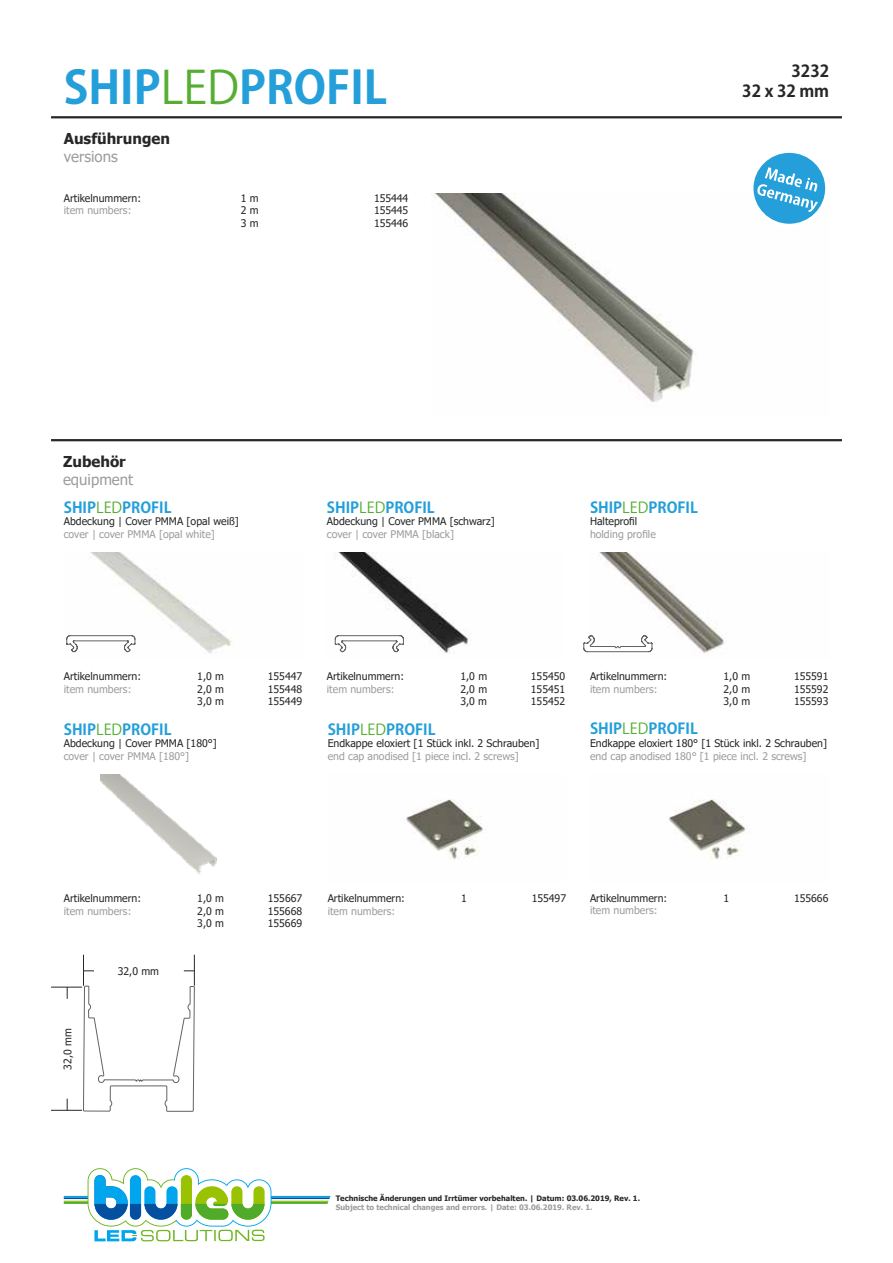
<style>
.page{position:relative;width:893px;height:1263px;background:#fff}
.page>*{position:absolute;margin:0;border:0;box-sizing:border-box;transform-origin:0 0}
.t1{font:700 45px "Koz Go Pr 6 N";color:#249fda}
.t2{font:700 16.5px/19.8px "Koz Go Pr 6 N";color:#262727;text-align:right}
.t3{font:700 15px "Koz Go Pr 6 N";color:#249fda}
.t4{font:700 15px "Tahoma";color:#262727}
.t5{font:15px "Tahoma";color:#9d9d9c}
.t6{font:10.5px "Tahoma";color:#262727}
.t7{font:10.5px "Tahoma";color:#9d9d9c}
.t8{font:700 7.5px "Tahoma";color:#262727}
.t9{font:700 7.5px "Tahoma";color:#9d9d9c}
.s1{font-weight:400;color:#55ae31}
</style>
<div class="page">
<img style="left:431px;top:194px;width:266px;height:209px">
<hr style="left:51px;top:116px;width:791px;height:2px;background:#262727">
<hr style="left:51px;top:439px;width:791px;height:2px;background:#262727">
<svg style="left:64px;top:1168px;width:267px;height:73px"></svg>
<img style="left:335px;top:553px;width:136px;height:100px">
<img style="left:91px;top:553px;width:143px;height:101px">
<img style="left:590px;top:553px;width:134px;height:101px">
<svg style="left:66px;top:635px;width:70px;height:18px"></svg>
<svg style="left:334px;top:635px;width:70px;height:18px"></svg>
<svg style="left:751px;top:151px;width:76px;height:75px"></svg>
<div style="left:749px;top:149px;width:80px;height:79px;border:4px solid #fff;border-radius:50%"></div>
<svg style="left:757px;top:167px;width:61px;height:45px;background:#53b3e1"></svg>
<svg style="left:583px;top:635px;width:69px;height:17px"></svg>
<img style="left:406px;top:799px;width:77px;height:61px">
<img style="left:100px;top:774px;width:117px;height:100px">
<img style="left:669px;top:799px;width:77px;height:61px">
<svg style="left:83px;top:824px;width:112px;height:288px"></svg>
<hr style="left:51px;top:1110px;width:31px;height:1px;background:#262727">
<svg style="left:67px;top:1098px;width:1px;height:12px"></svg>
<hr style="left:51px;top:987px;width:31px;height:1px;background:#262727">
<svg style="left:67px;top:987px;width:1px;height:12px"></svg>
<h1 class="t1" style="left:64px;top:62px;width:325px">SHIP<span class="s1">LED</span>PROFIL</h1>
<h2 class="t2" style="left:742px;top:61px;width:88px">3232<br>32 x 32 mm</h2>
<h3 class="t4" style="left:64px;top:128px;width:108px">Ausführungen</h3>
<h3 class="t5" style="left:64px;top:146px;width:55px">versions</h3>
<p class="t6" style="left:64px;top:191px;width:79px">Artikelnummern:</p>
<p class="t6" style="left:241px;top:191px;width:19px">1 m</p>
<p class="t6" style="left:374px;top:191px;width:35px">155444</p>
<p class="t7" style="left:64px;top:203px;width:69px">item numbers:</p>
<p class="t6" style="left:241px;top:203px;width:19px">2 m</p>
<p class="t6" style="left:374px;top:203px;width:35px">155445</p>
<p class="t6" style="left:241px;top:216px;width:19px">3 m</p>
<p class="t6" style="left:374px;top:216px;width:35px">155446</p>
<h3 class="t4" style="left:63px;top:451px;width:64px">Zubehör</h3>
<h3 class="t5" style="left:63px;top:469px;width:72px">equipment</h3>
<h3 class="t3" style="left:64px;top:499px;width:109px">SHIP<span class="s1">LED</span>PROFIL</h3>
<p class="t6" style="left:64px;top:514px;width:177px">Abdeckung | Cover PMMA [opal weiß]</p>
<p class="t7" style="left:64px;top:527px;width:153px">cover | cover PMMA [opal white]</p>
<h3 class="t3" style="left:327px;top:499px;width:109px">SHIP<span class="s1">LED</span>PROFIL</h3>
<p class="t6" style="left:327px;top:514px;width:169px">Abdeckung | Cover PMMA [schwarz]</p>
<p class="t7" style="left:327px;top:527px;width:129px">cover | cover PMMA [black]</p>
<h3 class="t3" style="left:590px;top:499px;width:109px">SHIP<span class="s1">LED</span>PROFIL</h3>
<p class="t6" style="left:590px;top:514px;width:49px">Halteprofil</p>
<p class="t7" style="left:590px;top:527px;width:67px">holding profile</p>
<p class="t6" style="left:64px;top:669px;width:79px">Artikelnummern:</p>
<p class="t6" style="left:197px;top:669px;width:28px">1,0 m</p>
<p class="t6" style="left:268px;top:669px;width:36px">155447</p>
<p class="t7" style="left:64px;top:682px;width:69px">item numbers:</p>
<p class="t6" style="left:197px;top:682px;width:28px">2,0 m</p>
<p class="t6" style="left:268px;top:682px;width:36px">155448</p>
<p class="t6" style="left:197px;top:694px;width:28px">3,0 m</p>
<p class="t6" style="left:268px;top:694px;width:36px">155449</p>
<h3 class="t3" style="left:64px;top:721px;width:109px">SHIP<span class="s1">LED</span>PROFIL</h3>
<p class="t6" style="left:64px;top:736px;width:155px">Abdeckung | Cover PMMA [180°]</p>
<p class="t7" style="left:64px;top:749px;width:127px">cover | cover PMMA [180°]</p>
<p class="t6" style="left:327px;top:669px;width:79px">Artikelnummern:</p>
<p class="t6" style="left:460px;top:669px;width:28px">1,0 m</p>
<p class="t6" style="left:531px;top:669px;width:36px">155450</p>
<p class="t7" style="left:327px;top:682px;width:69px">item numbers:</p>
<p class="t6" style="left:460px;top:682px;width:28px">2,0 m</p>
<p class="t6" style="left:531px;top:682px;width:36px">155451</p>
<p class="t6" style="left:460px;top:694px;width:28px">3,0 m</p>
<p class="t6" style="left:531px;top:694px;width:36px">155452</p>
<h3 class="t3" style="left:328px;top:721px;width:109px">SHIP<span class="s1">LED</span>PROFIL</h3>
<p class="t6" style="left:328px;top:736px;width:213px">Endkappe eloxiert [1 Stück inkl. 2 Schrauben]</p>
<p class="t7" style="left:328px;top:749px;width:193px">end cap anodised [1 piece incl. 2 screws]</p>
<p class="t6" style="left:590px;top:669px;width:79px">Artikelnummern:</p>
<p class="t6" style="left:723px;top:669px;width:28px">1,0 m</p>
<p class="t6" style="left:794px;top:669px;width:36px">155591</p>
<p class="t7" style="left:590px;top:682px;width:69px">item numbers:</p>
<p class="t6" style="left:723px;top:682px;width:28px">2,0 m</p>
<p class="t6" style="left:794px;top:682px;width:36px">155592</p>
<p class="t6" style="left:723px;top:694px;width:28px">3,0 m</p>
<p class="t6" style="left:794px;top:694px;width:36px">155593</p>
<h3 class="t3" style="left:590px;top:720px;width:109px">SHIP<span class="s1">LED</span>PROFIL</h3>
<p class="t6" style="left:590px;top:736px;width:239px">Endkappe eloxiert 180° [1 Stück inkl. 2 Schrauben]</p>
<p class="t7" style="left:590px;top:749px;width:218px">end cap anodised 180° [1 piece incl. 2 screws]</p>
<p class="t6" style="left:64px;top:891px;width:79px">Artikelnummern:</p>
<p class="t6" style="left:197px;top:891px;width:28px">1,0 m</p>
<p class="t6" style="left:268px;top:891px;width:36px">155667</p>
<p class="t7" style="left:64px;top:904px;width:69px">item numbers:</p>
<p class="t6" style="left:197px;top:904px;width:28px">2,0 m</p>
<p class="t6" style="left:268px;top:904px;width:36px">155668</p>
<p class="t6" style="left:197px;top:916px;width:28px">3,0 m</p>
<p class="t6" style="left:268px;top:916px;width:36px">155669</p>
<p class="t6" style="left:60px;top:1070px;width:43px;rotate:-90deg">32,0 mm</p>
<p class="t6" style="left:118px;top:964px;width:43px">32,0 mm</p>
<p class="t6" style="left:328px;top:891px;width:79px">Artikelnummern:</p>
<p class="t6" style="left:461px;top:891px;width:7px">1</p>
<p class="t6" style="left:532px;top:891px;width:36px">155497</p>
<p class="t7" style="left:328px;top:904px;width:69px">item numbers:</p>
<p class="t6" style="left:590px;top:891px;width:79px">Artikelnummern:</p>
<p class="t6" style="left:723px;top:891px;width:7px">1</p>
<p class="t6" style="left:794px;top:891px;width:36px">155666</p>
<p class="t7" style="left:590px;top:903px;width:69px">item numbers:</p>
<p class="t8" style="left:336px;top:1193px;width:306px">Technische Änderungen und Irrtümer vorbehalten. | Datum: 03.06.2019, Rev. 1.</p>
<p class="t9" style="left:336px;top:1202px;width:258px">Subject to technical changes and errors. | Date: 03.06.2019. Rev. 1.</p>
</div>
